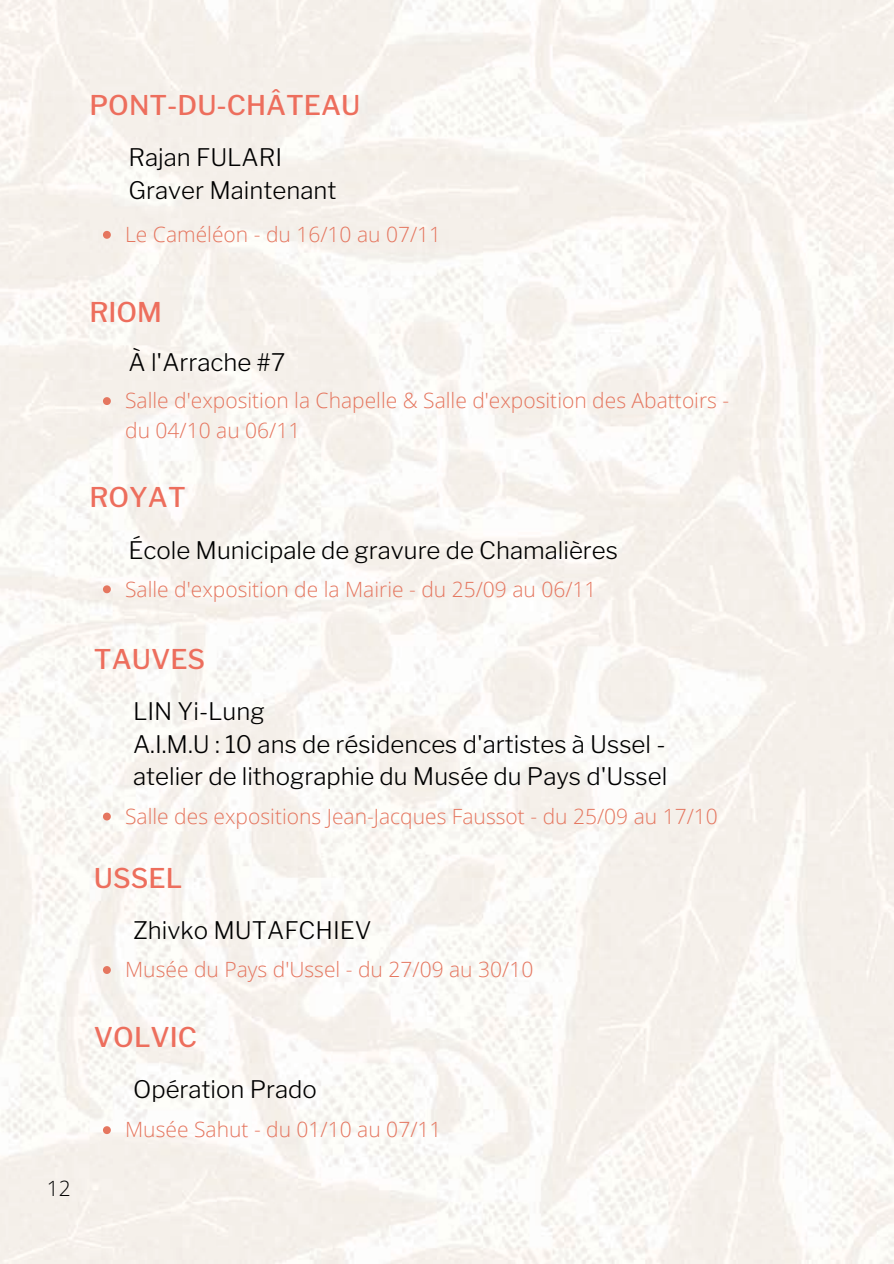
<style>
.page{position:relative;width:894px;height:1264px;background:#fff}
.page>*{position:absolute;margin:0;border:0;box-sizing:border-box;transform-origin:0 0}
.t1{font:500 27px "Libre Franklin";color:#ed6e5d}
.t2{font:300 24px/32.7px "Libre Franklin";color:#000}
.t3{font:300 21px/29.2px "Open Sans";color:#e5765f}
.t4{font:300 21px "Open Sans";color:#000}
</style>
<div class="page">
<img style="left:0;top:0;width:893px;height:1263px">
<svg style="left:103px;top:231px;width:8px;height:8px"></svg>
<svg style="left:103px;top:397px;width:8px;height:8px"></svg>
<svg style="left:103px;top:585px;width:8px;height:8px"></svg>
<svg style="left:103px;top:812px;width:8px;height:8px"></svg>
<svg style="left:103px;top:966px;width:8px;height:7px"></svg>
<svg style="left:103px;top:1126px;width:8px;height:8px"></svg>
<p class="t1" style="left:89px;top:89px;width:272px">PONT-DU-CHÂTEAU</p>
<p class="t2" style="left:129px;top:141px;width:209px">Rajan FULARI<br>Graver Maintenant</p>
<p class="t3" style="left:125px;top:219px;width:317px">Le Caméléon - du 16/10 au 07/11</p>
<p class="t4" style="left:47px;top:1173px;width:25px">12</p>
<p class="t1" style="left:89px;top:296px;width:74px">RIOM</p>
<p class="t2" style="left:129px;top:345px;width:158px">À l'Arrache #7</p>
<p class="t3" style="left:125px;top:385px;width:605px">Salle d'exposition la Chapelle &amp; Salle d'exposition des Abattoirs - du 04/10 au 06/11</p>
<p class="t1" style="left:89px;top:481px;width:98px">ROYAT</p>
<p class="t2" style="left:129px;top:534px;width:491px">École Municipale de gravure de Chamalières</p>
<p class="t3" style="left:125px;top:574px;width:473px">Salle d'exposition de la Mairie - du 25/09 au 06/11</p>
<p class="t1" style="left:94px;top:642px;width:113px">TAUVES</p>
<p class="t2" style="left:133px;top:695px;width:535px">LIN Yi-Lung<br>A.I.M.U : 10 ans de résidences d'artistes à Ussel - atelier de lithographie du Musée du Pays d'Ussel</p>
<p class="t3" style="left:125px;top:801px;width:594px">Salle des expositions Jean-Jacques Faussot - du 25/09 au 17/10</p>
<p class="t1" style="left:94px;top:862px;width:90px">USSEL</p>
<p class="t2" style="left:133px;top:914px;width:240px">Zhivko MUTAFCHIEV</p>
<p class="t3" style="left:125px;top:954px;width:409px">Musée du Pays d'Ussel - du 27/09 au 30/10</p>
<p class="t1" style="left:94px;top:1020px;width:105px">VOLVIC</p>
<p class="t2" style="left:133px;top:1072px;width:185px">Opération Prado</p>
<p class="t3" style="left:125px;top:1114px;width:318px">Musée Sahut - du 01/10 au 07/11</p>
</div>
